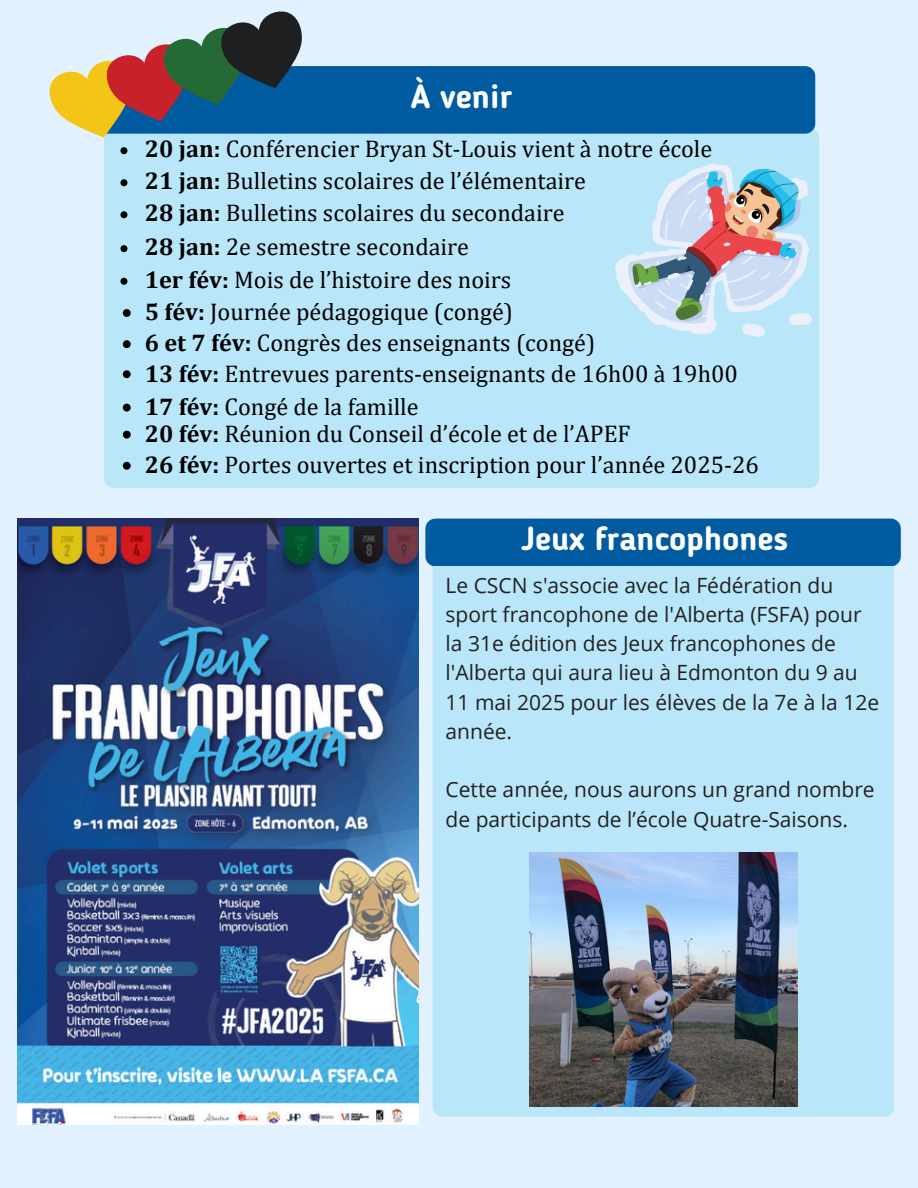
<style>
.page{position:relative;width:918px;height:1188px;background:#e1f1fd}
.page>*{position:absolute;margin:0;border:0;box-sizing:border-box;transform-origin:0 0}
.t1{font:700 33.3px "Blogger Sans";color:#fff}
.t2{font:700 33px "Blogger Sans";color:#fff}
.t3{font:24.15px "Cambria";color:#000}
.t4{font:21px/29.2px "Open Sans";color:#232020}
.s1{font-weight:700}
</style>
<div class="page">
<div style="left:433px;top:566px;width:461px;height:550px;background:#bae6fa"></div>
<div style="left:425px;top:519px;width:476px;height:47px;background:#015ba0"></div>
<img style="left:529px;top:852px;width:268px;height:254px">
<img style="left:17px;top:519px;width:402px;height:606px">
<div style="left:104px;top:128px;width:715px;height:360px;background:#bae6fa;border-radius:10px"></div>
<div style="left:92px;top:66px;width:723px;height:68px;background:#015ba0;border-radius:10px"></div>
<img style="left:616px;top:164px;width:195px;height:172px">
<svg style="left:120px;top:245px;width:7px;height:7px"></svg>
<svg style="left:123px;top:309px;width:8px;height:8px"></svg>
<svg style="left:123px;top:340px;width:8px;height:8px"></svg>
<svg style="left:120px;top:278px;width:7px;height:7px"></svg>
<svg style="left:123px;top:370px;width:8px;height:8px"></svg>
<svg style="left:123px;top:404px;width:8px;height:8px"></svg>
<svg style="left:123px;top:431px;width:8px;height:8px"></svg>
<svg style="left:123px;top:462px;width:8px;height:8px"></svg>
<svg style="left:120px;top:211px;width:7px;height:7px"></svg>
<svg style="left:120px;top:179px;width:7px;height:7px"></svg>
<svg style="left:49px;top:11px;width:267px;height:143px"></svg>
<p class="t1" style="left:411px;top:82px;width:103px">À venir</p>
<p class="t3" style="left:145px;top:134px;width:569px"><span class="s1">20 jan:</span> Conférencier Bryan St-Louis vient à notre école</p>
<p class="t3" style="left:145px;top:166px;width:443px"><span class="s1">21 jan:</span> Bulletins scolaires de l’élémentaire</p>
<p class="t3" style="left:145px;top:198px;width:421px"><span class="s1">28 jan:</span> Bulletins scolaires du secondaire</p>
<p class="t3" style="left:145px;top:232px;width:326px"><span class="s1">28 jan:</span> 2e semestre secondaire</p>
<p class="t3" style="left:145px;top:265px;width:368px"><span class="s1">1er fév:</span> Mois de l’histoire des noirs</p>
<p class="t3" style="left:145px;top:297px;width:370px"><span class="s1">5 fév:</span> Journée pédagogique (congé)</p>
<p class="t3" style="left:145px;top:329px;width:452px"><span class="s1">6 et 7 fév:</span> Congrès des enseignants (congé)</p>
<p class="t3" style="left:145px;top:359px;width:594px"><span class="s1">13 fév:</span> Entrevues parents-enseignants de 16h00 à 19h00</p>
<p class="t3" style="left:145px;top:392px;width:275px"><span class="s1">17 fév:</span> Congé de la famille</p>
<p class="t3" style="left:145px;top:419px;width:487px"><span class="s1">20 fév:</span> Réunion du Conseil d’école et de l’APEF</p>
<p class="t3" style="left:145px;top:450px;width:616px"><span class="s1">26 fév:</span> Portes ouvertes et inscription pour l’année 2025-26</p>
<p class="t2" style="left:521px;top:525px;width:269px">Jeux francophones</p>
<h1 class="t4" style="left:446px;top:570px;width:435px">Le CSCN s'associe avec la Fédération du sport francophone de l'Alberta (FSFA) pour la 31e édition des Jeux francophones de l'Alberta qui aura lieu à Edmonton du 9 au 11 mai 2025 pour les élèves de la 7e à la 12e année.</h1>
<p class="t4" style="left:446px;top:775px;width:431px">Cette année, nous aurons un grand nombre de participants de l’école Quatre-Saisons.</p>
</div>
